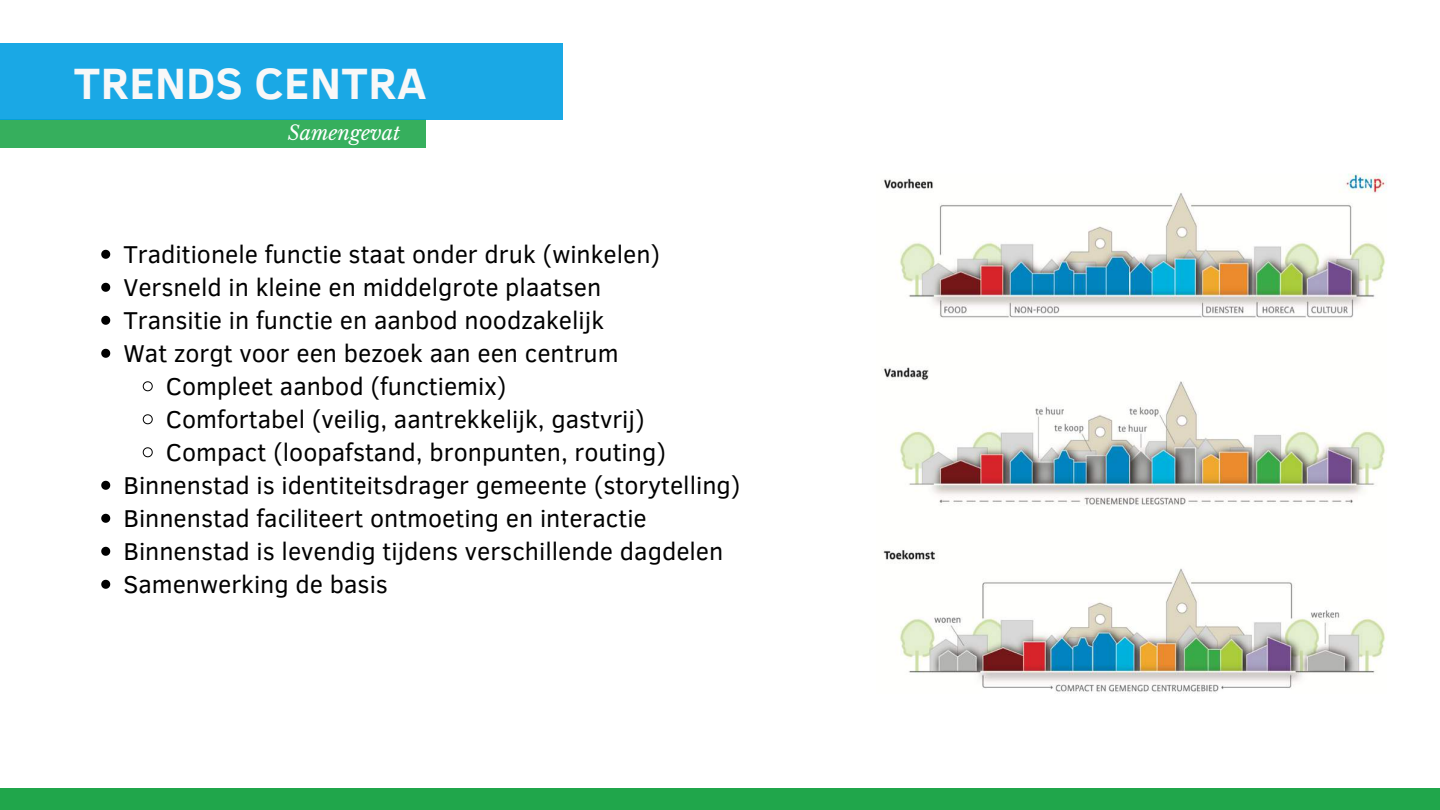
<style>
.page{position:relative;width:1440px;height:810px;background:#fff}
.page>*{position:absolute;margin:0;border:0;box-sizing:border-box;transform-origin:0 0}
.t1{font:700 45px "Clear Sans";letter-spacing:.01em;color:#f8f8f8}
.t2{font:25px "Clear Sans";color:#000}
.t3{font:italic 20px "Libre Baskerville";color:#fff}
</style>
<div class="page">
<svg style="left:101px;top:250px;width:9px;height:9px"></svg>
<svg style="left:101px;top:283px;width:9px;height:9px"></svg>
<svg style="left:101px;top:316px;width:9px;height:9px"></svg>
<svg style="left:101px;top:349px;width:9px;height:9px"></svg>
<svg style="left:142px;top:381px;width:11px;height:11px"></svg>
<svg style="left:142px;top:414px;width:11px;height:11px"></svg>
<svg style="left:142px;top:447px;width:11px;height:11px"></svg>
<svg style="left:101px;top:481px;width:9px;height:9px"></svg>
<svg style="left:101px;top:514px;width:9px;height:9px"></svg>
<svg style="left:101px;top:547px;width:9px;height:9px"></svg>
<svg style="left:101px;top:580px;width:9px;height:9px"></svg>
<img style="left:881px;top:173px;width:506px;height:521px">
<div style="left:0;top:119px;width:426px;height:29px;background:#36af5d"></div>
<div style="left:0;top:43px;width:563px;height:76px;background:#1aa8e5"></div>
<div style="left:0;top:789px;width:1440px;height:21px;background:#20a64b"></div>
<h1 class="t1" style="left:74px;top:50px;width:354px">TRENDS CENTRA</h1>
<p class="t3" style="left:288px;top:121px;width:114px">Samengevat</p>
<p class="t2" style="left:123px;top:236px;width:538px">Traditionele functie staat onder druk (winkelen)</p>
<p class="t2" style="left:123px;top:269px;width:479px">Versneld in kleine en middelgrote plaatsen</p>
<p class="t2" style="left:123px;top:302px;width:482px">Transitie in functie en aanbod noodzakelijk</p>
<p class="t2" style="left:123px;top:335px;width:497px">Wat zorgt voor een bezoek aan een centrum</p>
<p class="t2" style="left:166px;top:368px;width:342px">Compleet aanbod (functiemix)</p>
<p class="t2" style="left:166px;top:401px;width:480px">Comfortabel (veilig, aantrekkelijk, gastvrij)</p>
<p class="t2" style="left:166px;top:434px;width:502px">Compact (loopafstand, bronpunten, routing)</p>
<p class="t2" style="left:123px;top:467px;width:619px">Binnenstad is identiteitsdrager gemeente (storytelling)</p>
<p class="t2" style="left:123px;top:500px;width:525px">Binnenstad faciliteert ontmoeting en interactie</p>
<p class="t2" style="left:123px;top:533px;width:601px">Binnenstad is levendig tijdens verschillende dagdelen</p>
<p class="t2" style="left:123px;top:566px;width:266px">Samenwerking de basis</p>
</div>
